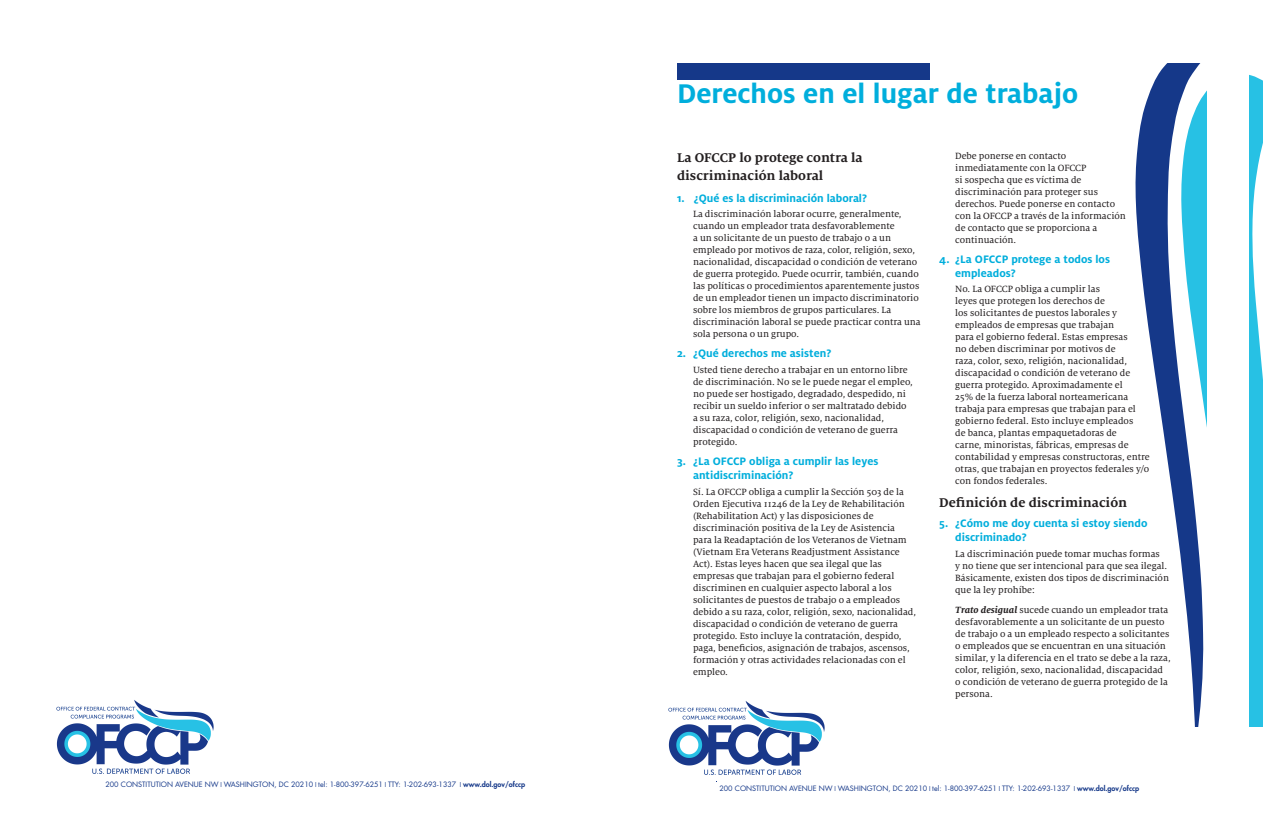
<style>
.page{position:relative;width:1266px;height:834px;background:#fff}
.page>*{position:absolute;margin:0;border:0;box-sizing:border-box;transform-origin:0 0}
.t1{font:700 30px "Milo OT";color:#00aedc}
.t2{font:700 14px/18px "Milo Serif OT";color:#231f20}
.t3{font:700 12px/14px "Milo OT";color:#00aedc}
.t4{font:10px/12px "Milo Serif OT Text";color:#231f20}
.t5{font:7.2px "Futura";color:#153889}
.s1{font-family:"Times"}
.s2{font-style:inherit}
.s3{font-weight:800}
.s4{font-family:"Milo Serif OT";font-weight:700;font-style:italic}
</style>
<div class="page">
<svg style="left:1135px;top:68px;width:128px;height:659px"></svg>
<div style="left:1208px;top:21px;width:41px;height:735px;background:#fff"></div>
<div style="left:677px;top:63px;width:253px;height:16px;background:#153889"></div>
<img style="left:668px;top:701px;width:157px;height:74px">
<img style="left:56px;top:700px;width:158px;height:74px">
<p class="t5" style="left:105px;top:780px;width:421px">200 CONSTITUTION AVENUE NW <span class="s1">|</span> WASHINGTON, DC 20210 <span class="s1">|</span> tel: 1-800-397-6251 <span class="s1">|</span> <span class="s2">TTY</span>: 1-202-693-1337 <span class="s1">|</span> <span class="s3">www.dol.gov/ofccp</span></p>
<h1 class="t1" style="left:677px;top:77px;width:403px">Derechos en el lugar de trabajo</h1>
<h2 class="t2" style="left:677px;top:148px;width:187px">La OFCCP lo protege contra la discriminación laboral</h2>
<h3 class="t3" style="left:677px;top:191px;width:191px">1. ¿Qué es la discriminación laboral?</h3>
<p class="t4" style="left:693px;top:208px;width:229px">La discriminación laborar ocurre, generalmente, cuando un empleador trata desfavorablemente<br>a un solicitante de un puesto de trabajo o a un empleado por motivos de raza, color, religión, sexo, nacionalidad, discapacidad o condición de veterano de guerra protegido. Puede ocurrir, también, cuando las políticas o procedimientos aparentemente justos de un empleador tienen un impacto discriminatorio sobre los miembros de grupos particulares. La discriminación laboral se puede practicar contra una sola persona o un grupo.</p>
<h3 class="t3" style="left:677px;top:347px;width:156px">2. ¿Qué derechos me asisten?</h3>
<p class="t4" style="left:693px;top:364px;width:221px">Usted tiene derecho a trabajar en un entorno libre de discriminación. No se le puede negar el empleo, no puede ser hostigado, degradado, despedido, ni recibir un sueldo inferior o ser maltratado debido a su raza, color, religión, sexo, nacionalidad, discapacidad o condición de veterano de guerra protegido.</p>
<h3 class="t3" style="left:693px;top:454px;width:187px;text-indent:-16px">3. ¿La OFCCP obliga a cumplir las leyes antidiscriminación?</h3>
<p class="t4" style="left:693px;top:486px;width:225px">Sí. La OFCCP obliga a cumplir la Sección 503 de la Orden Ejecutiva 11246 de la Ley de Rehabilitación (Rehabilitation Act) y las disposiciones de discriminación positiva de la Ley de Asistencia para la Readaptación de los Veteranos de Vietnam (Vietnam Era Veterans Readjustment Assistance Act). Estas leyes hacen que sea ilegal que las empresas que trabajan para el gobierno federal discriminen en cualquier aspecto laboral a los solicitantes de puestos de trabajo o a empleados debido a su raza, color, religión, sexo, nacionalidad, discapacidad o condición de veterano de guerra protegido. Esto incluye la contratación, despido, paga, beneficios, asignación de trabajos, ascensos, formación y otras actividades relacionadas con el empleo.</p>
<p class="t4" style="left:955px;top:150px;width:172px">Debe ponerse en contacto inmediatamente con la OFCCP<br>si sospecha que es víctima de discriminación para proteger sus derechos. Puede ponerse en contacto con la OFCCP a través de la información de contacto que se proporciona a continuación.</p>
<h3 class="t3" style="left:955px;top:252px;width:156px;text-indent:-16px">4. ¿La OFCCP protege a todos los empleados?</h3>
<p class="t4" style="left:955px;top:283px;width:196px">No. La OFCCP obliga a cumplir las<br>leyes que protegen los derechos de<br>los solicitantes de puestos laborales y empleados de empresas que trabajan<br>para el gobierno federal. Estas empresas<br>no deben discriminar por motivos de<br>raza, color, sexo, religión, nacionalidad, discapacidad o condición de veterano de guerra protegido. Aproximadamente el<br>25% de la fuerza laboral norteamericana trabaja para empresas que trabajan para el gobierno federal. Esto incluye empleados<br>de banca, plantas empaquetadoras de<br>carne, minoristas, fábricas, empresas de contabilidad y empresas constructoras, entre otras, que trabajan en proyectos federales y/o con fondos federales.</p>
<h2 class="t2" style="left:939px;top:494px;width:189px">Definición de discriminación</h2>
<h3 class="t3" style="left:955px;top:516px;width:194px;text-indent:-16px">5. ¿Cómo me doy cuenta si estoy siendo discriminado?</h3>
<p class="t4" style="left:955px;top:548px;width:215px">La discriminación puede tomar muchas formas<br>y no tiene que ser intencional para que sea ilegal.<br>Básicamente, existen dos tipos de discriminación que la ley prohíbe:</p>
<p class="t4" style="left:955px;top:604px;width:217px"><span class="s4">Trato desigual</span> sucede cuando un empleador trata desfavorablemente a un solicitante de un puesto de trabajo o a un empleado respecto a solicitantes o empleados que se encuentran en una situación similar, y la diferencia en el trato se debe a la raza, color, religión, sexo, nacionalidad, discapacidad o condición de veterano de guerra protegido de la persona.</p>
<p class="t5" style="left:719px;top:784px;width:421px">200 CONSTITUTION AVENUE NW <span class="s1">|</span> WASHINGTON, DC 20210 <span class="s1">|</span> tel: 1-800-397-6251 <span class="s1">|</span> TTy: 1-202-693-1337 <span class="s1">|</span> <span class="s3">www.dol.gov/ofccp</span></p>
</div>
